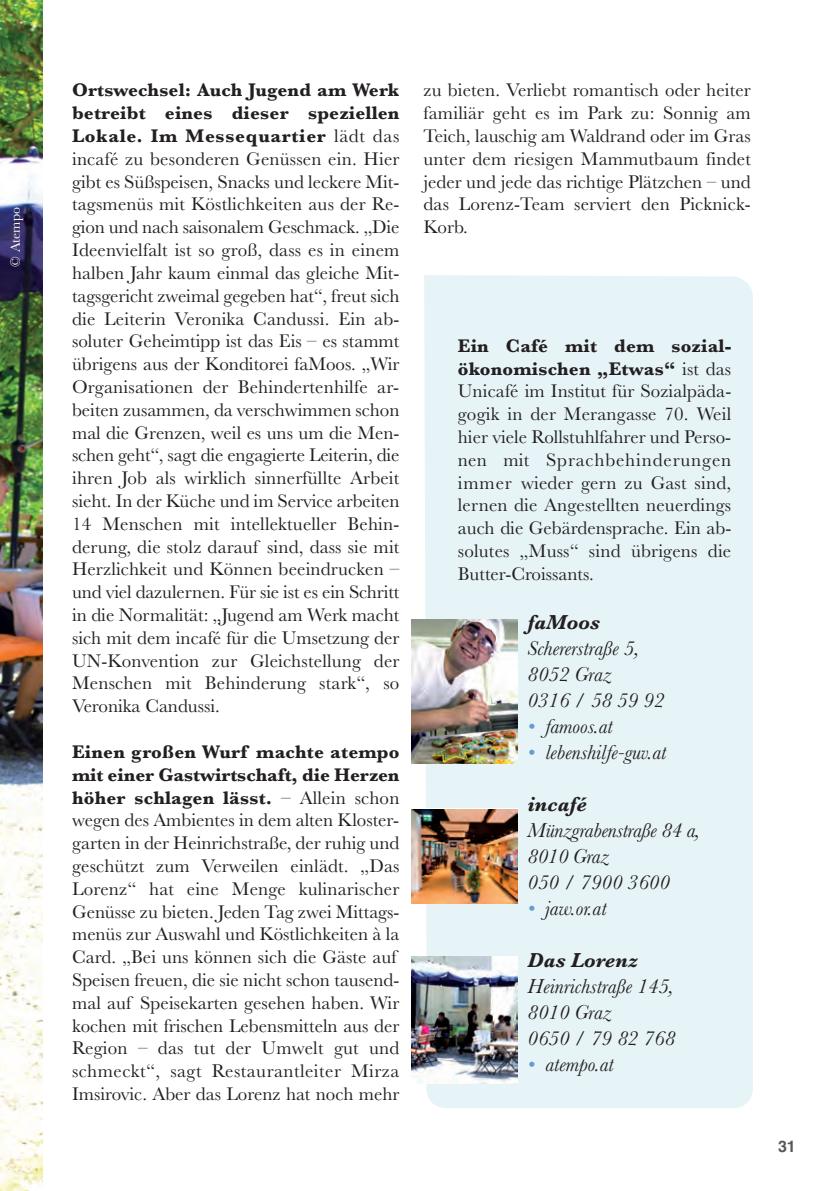
<style>
.page{position:relative;width:823px;height:1191px;background:#fff}
.page>*{position:absolute;margin:0;border:0;box-sizing:border-box;transform-origin:0 0}
.t1{font:italic 21px/26px "Baskerville";color:#231f20}
.t2{font:italic 700 21px "Baskerville";color:#231f20}
.t3{font:19px/22.8px "Baskerville";color:#231f20;text-align:justify}
.t4{font:700 16px "Helvetica";color:#57585a}
.t5{font:14px "Baskerville";color:#fff}
.s1{font-weight:700}
.s2{font-style:normal}
.s3{color:#639dd4}
</style>
<div class="page">
<img style="left:0;top:0;width:43px;height:1191px">
<div style="left:424px;top:275px;width:328px;height:833px;background:#e7f4f7"></div>
<svg style="left:411px;top:808px;width:106px;height:2px"></svg>
<img style="left:411px;top:810px;width:106px;height:93px">
<img style="left:411px;top:619px;width:106px;height:144px">
<img style="left:411px;top:956px;width:106px;height:127px">
<p class="t5" style="left:7px;top:266px;width:61px;rotate:-90deg">© Atempo</p>
<p class="t3" style="left:72px;top:78px;width:329px"><span class="s1">Ortswechsel: Auch Jugend am Werk betreibt eines dieser speziellen Lokale. Im Messequartier</span> lädt das incafé zu besonderen Genüssen ein. Hier gibt es Süßspeisen, Snacks und leckere Mit&shy;tagsmenüs mit Köstlichkeiten aus der Re&shy;gion und nach saisonalem Geschmack. „Die Ideenvielfalt ist so groß, dass es in einem halben Jahr kaum einmal das gleiche Mit&shy;tagsgericht zweimal gegeben hat“, freut sich die Leiterin Veronika Candussi. Ein ab&shy;soluter Geheimtipp ist das Eis – es stammt übrigens aus der Konditorei faMoos. „Wir Organisationen der Behindertenhilfe ar&shy;beiten zusammen, da verschwimmen schon mal die Grenzen, weil es uns um die Men&shy;schen geht“, sagt die engagierte Leiterin, die ihren Job als wirklich sinnerfüllte Arbeit sieht. In der Küche und im Service arbeiten 14 Menschen mit intellektueller Behin&shy;derung, die stolz darauf sind, dass sie mit Herzlichkeit und Können beeindrucken – und viel dazulernen. Für sie ist es ein Schritt in die Normalität: „Jugend am Werk macht sich mit dem incafé für die Umsetzung der UN-Konvention zur Gleichstellung der Menschen mit Behinderung stark“, so Veronika Candussi.</p>
<p class="t3" style="left:72px;top:740px;width:329px;text-align:left"><span class="s1">Einen großen Wurf machte atempo mit einer Gastwirtschaft, die Herzen höher schlagen lässt.</span> – Allein schon wegen des Ambientes in dem alten Kloster&shy;garten in der Heinrichstraße, der ruhig und geschützt zum Verweilen einlädt. „Das Lorenz“ hat eine Menge kulinarischer Genüsse zu bieten. Jeden Tag zwei Mittags&shy;menüs zur Auswahl und Köstlichkeiten à la Card. „Bei uns können sich die Gäste auf Speisen freuen, die sie nicht schon tausend&shy;mal auf Speisekarten gesehen haben. Wir kochen mit frischen Lebensmitteln aus der Region – das tut der Umwelt gut und schmeckt“, sagt Restaurantleiter Mirza Imsirovic. Aber das Lorenz hat noch mehr</p>
<p class="t3" style="left:423px;top:78px;width:329px">zu bieten. Verliebt romantisch oder heiter familiär geht es im Park zu: Sonnig am Teich, lauschig am Waldrand oder im Gras unter dem riesigen Mammutbaum findet jeder und jede das richtige Plätzchen – und das Lorenz-Team serviert den Picknick-Korb.</p>
<p class="t3" style="left:457px;top:334px;width:275px"><span class="s1">Ein Café mit dem sozial&shy;ökonomischen „Etwas“</span> ist das Unicafé im Institut für Sozialpäda&shy;gogik in der Merangasse 70. Weil hier viele Rollstuhlfahrer und Perso&shy;nen mit Sprachbehinderungen immer wieder gern zu Gast sind, lernen die Angestellten neuerdings auch die Gebärdensprache. Ein ab&shy;solutes „Muss“ sind übrigens die Butter-Croissants.</p>
<p class="t2" style="left:527px;top:609px;width:74px">faMoos</p>
<p class="t1" style="left:527px;top:634px;width:138px">Schererstraße 5,<br>8052 Graz<br>0316 <span class="s2">/</span> 58 59 92</p>
<p class="t1" style="left:527px;top:712px;width:86px"><span class="s3">•</span> famoos.at</p>
<p class="t1" style="left:527px;top:738px;width:140px"><span class="s3">•</span> lebenshilfe-guv.at</p>
<p class="t2" style="left:527px;top:791px;width:61px">incafé</p>
<p class="t1" style="left:527px;top:816px;width:174px">Münzgrabenstraße 84 a,<br>8010 Graz<br>050 <span class="s2">/</span> 7900 3600</p>
<p class="t1" style="left:527px;top:894px;width:80px"><span class="s3">•</span> jaw.or.at</p>
<p class="t2" style="left:527px;top:947px;width:112px">Das Lorenz</p>
<p class="t1" style="left:527px;top:972px;width:149px">Heinrichstraße 145,<br>8010 Graz<br>0650 <span class="s2">/</span> 79 82 768</p>
<p class="t1" style="left:527px;top:1050px;width:87px"><span class="s3">•</span> atempo.at</p>
<p class="t4" style="left:777px;top:1137px;width:19px">31</p>
</div>
